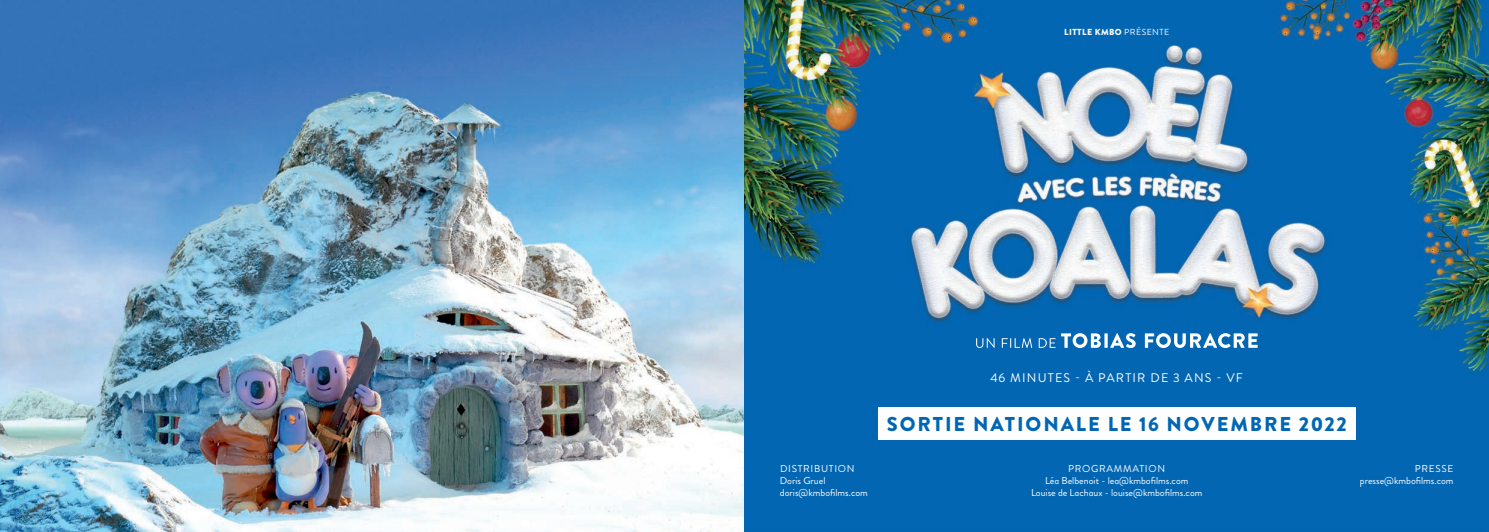
<style>
.page{position:relative;width:1489px;height:532px;background:#fff}
.page>*{position:absolute;margin:0;border:0;box-sizing:border-box;transform-origin:0 0}
.t1{font:900 20px "Brandon Grotesque";letter-spacing:.095em;color:#0166b3}
.t2{font:12.5px "Brandon Grotesque";letter-spacing:.095em;color:#fff}
.t3{font:10px/12px "Brandon Grotesque";color:#fff}
.t4{font:900 8.75px "Brandon Grotesque";letter-spacing:.045em;color:#fff}
.s1{font-weight:400}
</style>
<div class="page">
<img style="left:0;top:0;width:1488px;height:531px">
<div style="left:877px;top:407px;width:478px;height:32px;background:#fff"></div>
<svg style="left:976px;top:333px;width:281px;height:15px"></svg>
<p class="t4" style="left:1064px;top:25px;width:106px">LITTLE KMBO <span class="s1">PRÉSENTE</span></p>
<p class="t2" style="left:990px;top:369px;width:254px">46 MINUTES - À PARTIR DE 3 ANS - VF</p>
<h1 class="t1" style="left:886px;top:409px;width:461px">SORTIE NATIONALE LE 16 NOVEMBRE 2022</h1>
<p class="t3" style="left:780px;top:463px;width:89px">DISTRIBUTION<br>Doris Gruel doris@kmbofilms.com</p>
<p class="t3" style="left:1359px;top:463px;width:95px;text-align:right">PRESSE presse@kmbofilms.com</p>
<p class="t3" style="left:1030px;top:463px;width:173px;text-align:center">PROGRAMMATION<br>Léa Belbenoit - lea@kmbofilms.com<br>Louise de Lachaux - louise@kmbofilms.com</p>
</div>
